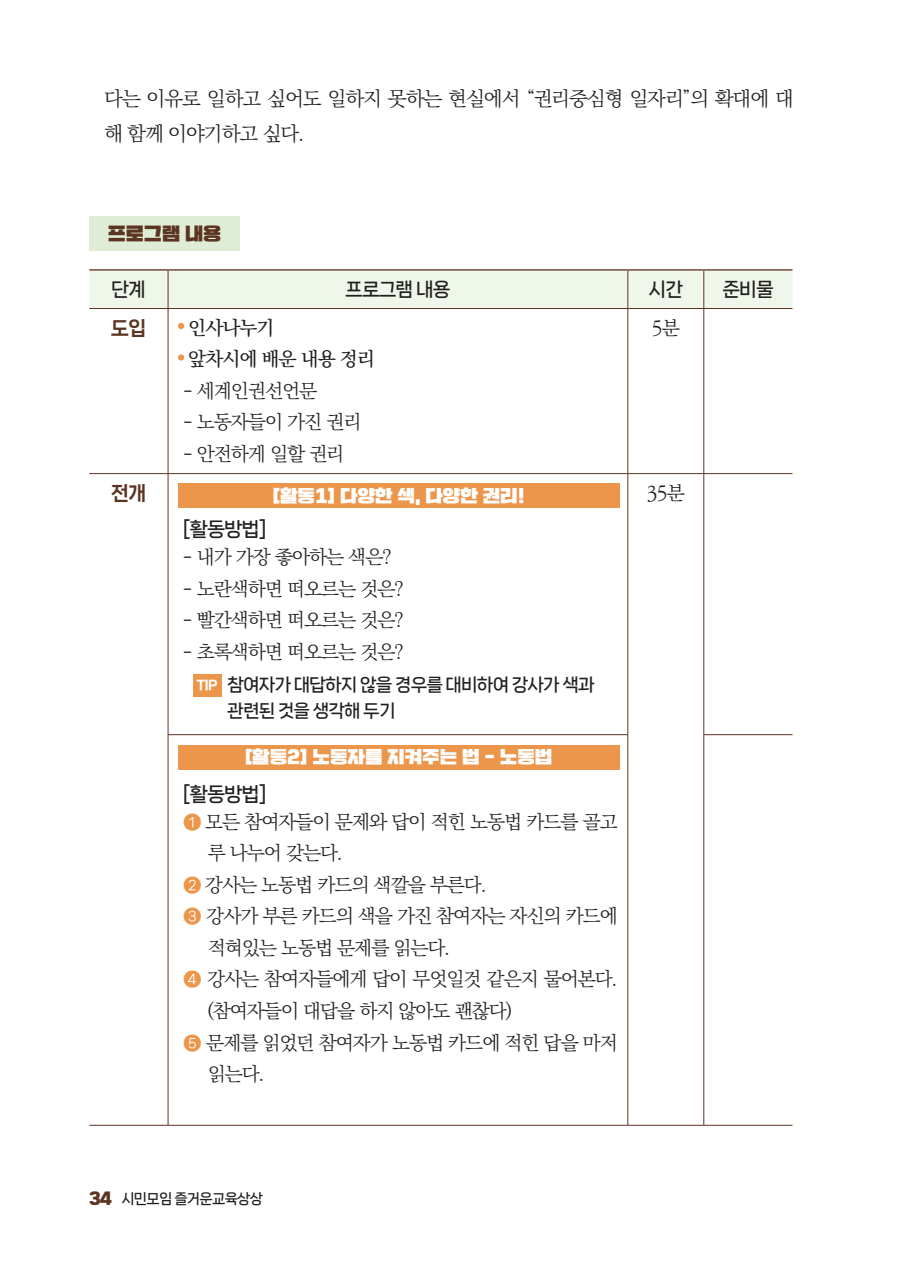
<style>
.page{position:relative;width:903px;height:1275px;background:#fff}
.page>*{position:absolute;margin:0;border:0;box-sizing:border-box;transform-origin:0 0}
.본문_11_5pt{font:300 20.12px/35px "Ko Pub Batang";letter-spacing:-.05em;color:#231f20}
.표안본문_11pt{font:300 19.25px/31.5px "Ko Pub Batang";letter-spacing:-.05em;color:#231f20}
.표안본문_11pt-2{font:500 19.25px "Ko Pub Batang";letter-spacing:-.05em;color:#231f20}
.표안본문_11pt-3{font:19.25px "Nanum Square Neo TTF c Bd";letter-spacing:-.05em;color:#231f20}
.본문_11_5pt-2{font:300 19.25px "Ko Pub Batang";color:#231f20}
.본문_11_5pt-3{font:19.25px "Nanum Square Neo TTF d Eb";color:#5c3422}
.본문_11_5pt-4{font:18.72px "Nanum Square Neo TTF c Bd";letter-spacing:-.05em;color:#231f20}
.본문_11_5pt-5{font:900 18.2px "Namsan Yangbokjum";color:#5c3422}
.본문_11_5pt-6{font:900 17.5px "Namsan Yangbokjum";color:#fff}
.표안본문_11pt-4{font:17.5px "Nanum Square Neo TTF c Bd";letter-spacing:-.05em;color:#231f20}
.t1{font:14px "Nanum Square Neo TTF c Bd";letter-spacing:-.05em;color:#231f20}
.표안본문_11pt-5{font:12.95px "Nanum Square Neo TTF e Hv";color:#fff}
.s1{font-family:"Nanum Square Neo TTF b Rg";font-weight:400;color:#ec964b}
.s2{font-family:"Namsan Yangbokjum Heavy OTF";font-size:15.75px;color:#5c3422}
</style>
<div class="page">
<div style="left:89px;top:216px;width:151px;height:35px;background:#dfecd6"></div>
<div style="left:89px;top:271px;width:703px;height:37px;background:#eff6ea"></div>
<hr style="left:89px;top:269px;width:79px;height:2px;background:#5c3422">
<hr style="left:168px;top:269px;width:460px;height:2px;background:#5c3422">
<hr style="left:628px;top:269px;width:76px;height:2px;background:#5c3422">
<hr style="left:704px;top:269px;width:88px;height:2px;background:#5c3422">
<hr style="left:168px;top:271px;width:1px;height:37px;background:#5c3422">
<hr style="left:627px;top:271px;width:1px;height:37px;background:#5c3422">
<hr style="left:703px;top:271px;width:1px;height:37px;background:#5c3422">
<hr style="left:89px;top:308px;width:79px;height:1px;background:#5c3422">
<hr style="left:168px;top:308px;width:460px;height:1px;background:#5c3422">
<hr style="left:168px;top:309px;width:1px;height:164px;background:#5c3422">
<hr style="left:628px;top:308px;width:76px;height:1px;background:#5c3422">
<hr style="left:627px;top:309px;width:1px;height:164px;background:#5c3422">
<hr style="left:704px;top:308px;width:88px;height:1px;background:#5c3422">
<hr style="left:703px;top:309px;width:1px;height:164px;background:#5c3422">
<hr style="left:89px;top:473px;width:79px;height:1px;background:#5c3422">
<hr style="left:168px;top:473px;width:460px;height:1px;background:#5c3422">
<hr style="left:168px;top:474px;width:1px;height:260px;background:#5c3422">
<hr style="left:628px;top:473px;width:76px;height:1px;background:#5c3422">
<hr style="left:627px;top:474px;width:1px;height:260px;background:#5c3422">
<hr style="left:704px;top:473px;width:88px;height:1px;background:#5c3422">
<hr style="left:703px;top:474px;width:1px;height:260px;background:#5c3422">
<hr style="left:168px;top:734px;width:460px;height:1px;background:#5c3422">
<hr style="left:168px;top:735px;width:1px;height:390px;background:#5c3422">
<hr style="left:627px;top:735px;width:1px;height:390px;background:#5c3422">
<hr style="left:703px;top:734px;width:89px;height:1px;background:#5c3422">
<hr style="left:703px;top:735px;width:1px;height:390px;background:#5c3422">
<hr style="left:89px;top:1125px;width:79px;height:1px;background:#5c3422">
<hr style="left:168px;top:1125px;width:460px;height:1px;background:#5c3422">
<hr style="left:628px;top:1125px;width:76px;height:1px;background:#5c3422">
<hr style="left:704px;top:1125px;width:88px;height:1px;background:#5c3422">
<svg style="left:178px;top:323px;width:6px;height:6px"></svg>
<svg style="left:178px;top:354px;width:6px;height:7px"></svg>
<div style="left:178px;top:483px;width:441px;height:25px;background:#ec964b"></div>
<div style="left:193px;top:674px;width:29px;height:22px;background:#ec964b"></div>
<div style="left:178px;top:745px;width:441px;height:24px;background:#ec964b"></div>
<p class="본문_11_5pt" style="left:104px;top:82px;width:691px">다는 이유로 일하고 싶어도 일하지 못하는 현실에서 “권리중심형 일자리”의 확대에 대 해 함께 이야기하고 싶다.</p>
<p class="본문_11_5pt-5" style="left:108px;top:220px;width:115px">프로그램 내용</p>
<p class="본문_11_5pt-4" style="left:111px;top:279px;width:36px">단계</p>
<p class="본문_11_5pt-4" style="left:345px;top:279px;width:107px">프로그램 내용</p>
<p class="본문_11_5pt-4" style="left:648px;top:279px;width:36px">시간</p>
<p class="본문_11_5pt-4" style="left:722px;top:279px;width:53px">준비물</p>
<p class="본문_11_5pt-3" style="left:111px;top:318px;width:37px">도입</p>
<p class="표안본문_11pt-2" style="left:188px;top:318px;width:88px">인사나누기</p>
<p class="표안본문_11pt-2" style="left:188px;top:350px;width:188px">앞차시에 배운 내용 정리</p>
<p class="표안본문_11pt" style="left:183px;top:376px;width:136px">- 세계인권선언문</p>
<p class="표안본문_11pt" style="left:183px;top:407px;width:180px">- 노동자들이 가진 권리</p>
<p class="표안본문_11pt" style="left:183px;top:439px;width:163px">- 안전하게 일할 권리</p>
<p class="본문_11_5pt-2" style="left:652px;top:318px;width:30px">5분</p>
<p class="본문_11_5pt-3" style="left:111px;top:483px;width:37px">전개</p>
<p class="본문_11_5pt-6" style="left:272px;top:483px;width:254px">[활동1] 다양한 색, 다양한 권리!</p>
<p class="표안본문_11pt-3" style="left:183px;top:519px;width:85px">[활동방법]</p>
<p class="표안본문_11pt" style="left:183px;top:542px;width:210px">- 내가 가장 좋아하는 색은?</p>
<p class="표안본문_11pt" style="left:183px;top:574px;width:222px">- 노란색하면 떠오르는 것은?</p>
<p class="표안본문_11pt" style="left:183px;top:605px;width:222px">- 빨간색하면 떠오르는 것은?</p>
<p class="표안본문_11pt" style="left:183px;top:637px;width:222px">- 초록색하면 떠오르는 것은?</p>
<p class="표안본문_11pt-5" style="left:197px;top:678px;width:22px">TIP</p>
<p class="표안본문_11pt-4" style="left:228px;top:676px;width:369px">참여자가 대답하지 않을 경우를 대비하여 강사가 색과</p>
<p class="표안본문_11pt-4" style="left:227px;top:701px;width:170px">관련된 것을 생각해 두기</p>
<p class="본문_11_5pt-6" style="left:245px;top:744px;width:309px">[활동2] 노동자를 지켜주는 법 - 노동법</p>
<p class="표안본문_11pt-3" style="left:183px;top:784px;width:85px">[활동방법]</p>
<p class="표안본문_11pt" style="left:208px;top:807px;width:412px;text-indent:-25px"><span class="s1">❶</span> 모든 참여자들이 문제와 답이 적힌 노동법 카드를 골고 루 나누어 갖는다.</p>
<p class="표안본문_11pt" style="left:183px;top:870px;width:306px"><span class="s1">❷</span> 강사는 노동법 카드의 색깔을 부른다.</p>
<p class="표안본문_11pt" style="left:208px;top:901px;width:412px;text-indent:-25px"><span class="s1">❸</span> 강사가 부른 카드의 색을 가진 참여자는 자신의 카드에 적혀있는 노동법 문제를 읽는다.</p>
<p class="표안본문_11pt" style="left:208px;top:964px;width:412px;text-indent:-25px"><span class="s1">❹</span> 강사는 참여자들에게 답이 무엇일것 같은지 물어본다. (참여자들이 대답을 하지 않아도 괜찮다)</p>
<p class="표안본문_11pt" style="left:208px;top:1027px;width:412px;text-indent:-25px"><span class="s1">❺</span> 문제를 읽었던 참여자가 노동법 카드에 적힌 답을 마저 읽는다.</p>
<p class="본문_11_5pt-2" style="left:647px;top:483px;width:40px">35분</p>
<p class="t1" style="left:89px;top:1191px;width:175px"><span class="s2">34</span> 시민모임 즐거운교육상상</p>
</div>
